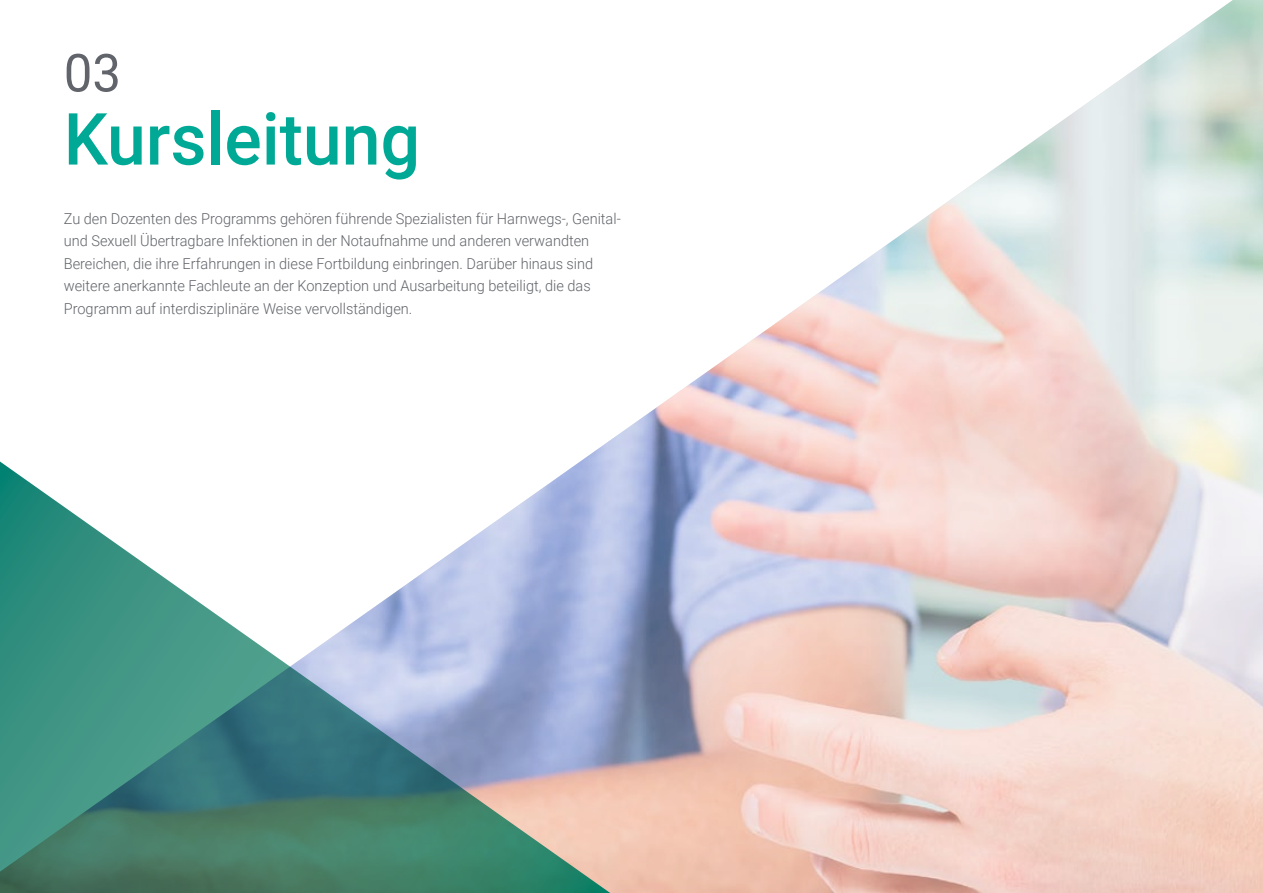
<style>
.page{position:relative;width:1263px;height:893px;background:#fff}
.page>*{position:absolute;margin:0;border:0;box-sizing:border-box;transform-origin:0 0}
.t1{font:500 72px "Roboto";color:#00a996}
.t2{font:52.5px "Roboto";color:#61646a}
.t3{font:300 15px/22.5px "Roboto";color:#61646a}
</style>
<div class="page">
<img style="left:602px;top:0;width:661px;height:893px">
<svg style="left:0;top:446px;width:640px;height:447px"></svg>
<h2 class="t2" style="left:64px;top:36px;width:59px">03</h2>
<h1 class="t1" style="left:64px;top:89px;width:358px">Kursleitung</h1>
<p class="t3" style="left:64px;top:207px;width:559px">Zu den Dozenten des Programms gehören führende Spezialisten für Harnwegs-, Genital&shy;und Sexuell Übertragbare Infektionen in der Notaufnahme und anderen verwandten Bereichen, die ihre Erfahrungen in diese Fortbildung einbringen. Darüber hinaus sind weitere anerkannte Fachleute an der Konzeption und Ausarbeitung beteiligt, die das Programm auf interdisziplinäre Weise vervollständigen.</p>
</div>
